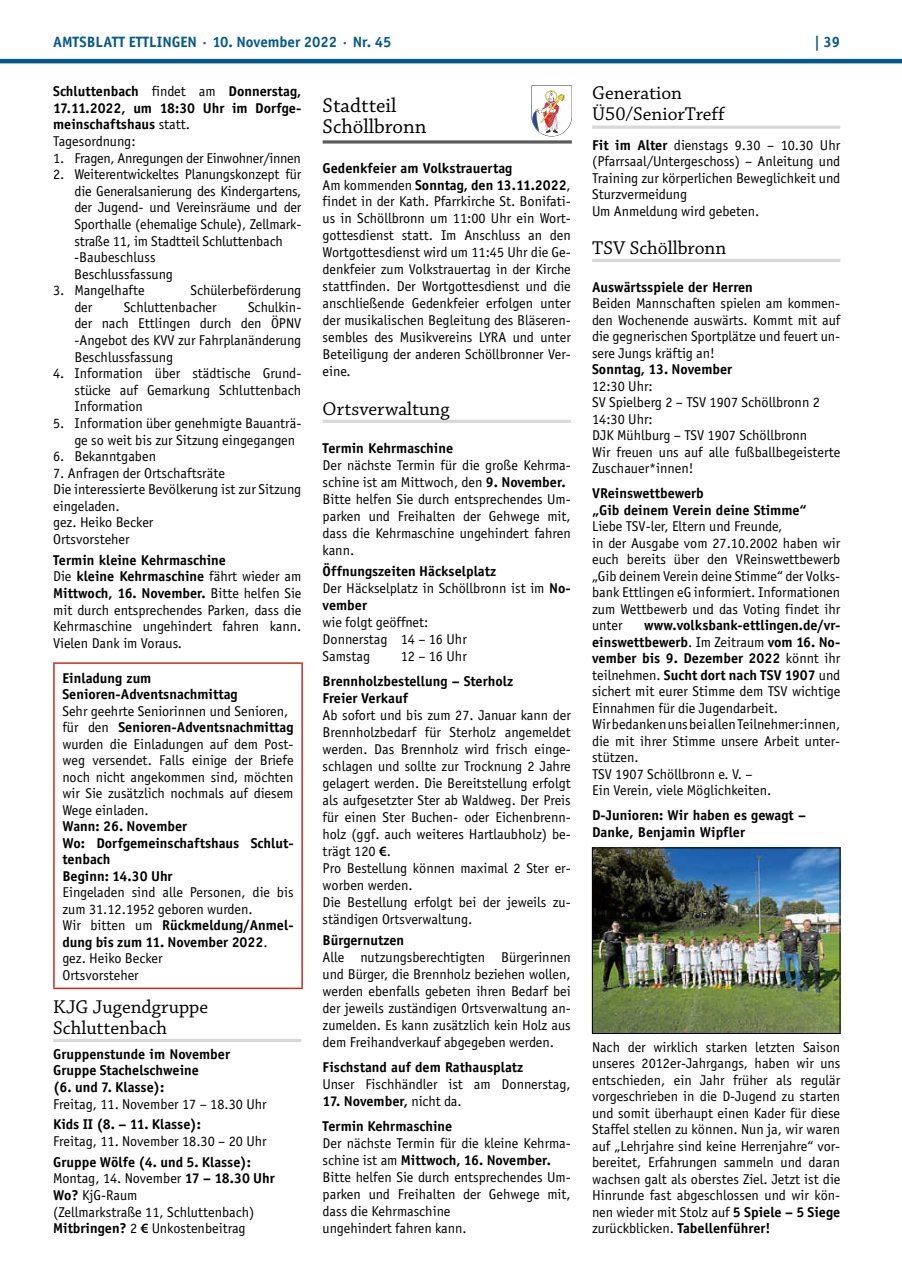
<style>
.page{position:relative;width:902px;height:1280px;background:#fff}
.page>*{position:absolute;margin:0;border:0;box-sizing:border-box;transform-origin:0 0}
.t1{font:21px/21px "Chaparral Pro";color:#000}
.t2{font:19.5px/21.1px "Chaparral Pro";color:#000}
.t3{font:700 15px "Officina Sans";color:#00588b}
.t4{font:14.25px/16.5px "Officina Sans";color:#000}
.t5{font:700 14.25px/16.5px "Officina Sans";color:#000}
.t6{font:14.25px "Officina Sans";letter-spacing:-.02em;color:#000}
.s1{font-weight:400}
.s2{font-weight:700}
.s3{font-family:"Myriad Pro";font-weight:600}
</style>
<div class="page">
<hr style="left:0;top:59px;width:901px;height:4px;background:#00588b">
<hr style="left:53px;top:1039px;width:248px;height:3px;background:#d8d8d9">
<hr style="left:53px;top:662px;width:250px;height:2px;background:#ca2a1e">
<hr style="left:53px;top:664px;width:2px;height:323px;background:#ca2a1e">
<hr style="left:301px;top:664px;width:2px;height:323px;background:#ca2a1e">
<hr style="left:53px;top:987px;width:250px;height:2px;background:#ca2a1e">
<hr style="left:322px;top:420px;width:248px;height:3px;background:#d8d8d9">
<svg style="left:322px;top:140px;width:250px;height:4px"></svg>
<svg style="left:531px;top:85px;width:41px;height:51px"></svg>
<hr style="left:592px;top:126px;width:248px;height:3px;background:#d8d8d9">
<hr style="left:592px;top:259px;width:248px;height:3px;background:#d8d8d9">
<img style="left:594px;top:850px;width:244px;height:182px">
<div style="left:592px;top:848px;width:248px;height:186px;border:1px solid #000"></div>
<p class="t3" style="left:53px;top:32px;width:340px">AMTSBLATT ETTLINGEN · 10. November 2022 · Nr. 45</p>
<p class="t3" style="left:814px;top:32px;width:28px">| 39</p>
<p class="t5" style="left:53px;top:83px;width:250px">Schluttenbach <span class="s1">findet am</span> Donnerstag,<br>17.11.2022, um 18:30 Uhr im Dorfge&shy;meinschaftshaus <span class="s1">statt.<br>Tagesordnung:</span></p>
<p class="t6" style="left:53px;top:149px;width:249px">1. Fragen, Anregungen der Einwohner/innen</p>
<p class="t4" style="left:74px;top:166px;width:229px;text-indent:-21px">2. Weiterentwickeltes Planungskonzept für die Generalsanierung des Kindergartens, der Jugend- und Vereinsräume und der Sporthalle (ehemalige Schule), Zellmark&shy;straße 11, im Stadtteil Schluttenbach -Baubeschluss<br>Beschlussfassung</p>
<p class="t4" style="left:53px;top:282px;width:93px">3. Mangelhafte</p>
<p class="t4" style="left:190px;top:282px;width:112px">Schülerbeförderung</p>
<p class="t4" style="left:74px;top:299px;width:19px">der</p>
<p class="t4" style="left:124px;top:299px;width:94px">Schluttenbacher</p>
<h2 class="t2" style="left:592px;top:84px;width:134px">Generation<br>Ü50/SeniorTreff</h2>
<p class="t4" style="left:592px;top:137px;width:250px"><span class="s2">Fit im Alter</span> dienstags 9.30 – 10.30 Uhr (Pfarrsaal/Untergeschoss) – Anleitung und Training zur körperlichen Beweglichkeit und Sturzvermeidung<br>Um Anmeldung wird gebeten.</p>
<h2 class="t2" style="left:592px;top:238px;width:136px">TSV Schöllbronn</h2>
<p class="t5" style="left:592px;top:278px;width:162px">Auswärtsspiele der Herren</p>
<p class="t4" style="left:592px;top:295px;width:250px;text-align:justify">Beiden Mannschaften spielen am kommen&shy;den Wochenende auswärts. Kommt mit auf die gegnerischen Sportplätze und feuert un&shy;sere Jungs kräftig an!</p>
<p class="t5" style="left:592px;top:361px;width:142px">Sonntag, 13. November</p>
<p class="t4" style="left:592px;top:377px;width:250px">12:30 Uhr:<br>SV Spielberg 2 – TSV 1907 Schöllbronn 2<br>14:30 Uhr:<br>DJK Mühlburg – TSV 1907 Schöllbronn<br>Wir freuen uns auf alle fußballbegeisterte<br>Zuschauer*innen!</p>
<p class="t5" style="left:592px;top:485px;width:216px">VReinswettbewerb<br>„Gib deinem Verein deine Stimme“</p>
<p class="t4" style="left:592px;top:518px;width:250px">Liebe TSV-ler, Eltern und Freunde,<br>in der Ausgabe vom 27.10.2002 haben wir euch bereits über den VReinswettbewerb „Gib deinem Verein deine Stimme“ der Volks&shy;bank Ettlingen eG informiert. Informationen zum Wettbewerb und das Voting findet ihr unter</p>
<h1 class="t1" style="left:322px;top:95px;width:105px">Stadtteil<br>Schöllbronn</h1>
<p class="t4" style="left:322px;top:159px;width:250px;line-height:17px"><span class="s2">Gedenkfeier am Volkstrauertag<br></span>Am kommenden <span class="s2">Sonntag, den 13.11.2022</span>, findet in der Kath. Pfarrkirche St. Bonifati&shy;us in Schöllbronn um 11:00 Uhr ein Wort&shy;gottesdienst statt. Im Anschluss an den Wortgottesdienst wird um 11:45 Uhr die Ge&shy;denkfeier zum Volkstrauertag in der Kirche stattfinden. Der Wortgottesdienst und die anschließende Gedenkfeier erfolgen unter der musikalischen Begleitung des Bläseren&shy;sembles des Musikvereins LYRA und unter Beteiligung der anderen Schöllbronner Ver&shy;eine.</p>
<h2 class="t2" style="left:322px;top:399px;width:128px">Ortsverwaltung</h2>
<p class="t5" style="left:322px;top:439px;width:132px">Termin Kehrmaschine</p>
<p class="t4" style="left:322px;top:456px;width:250px;line-height:17px">Der nächste Termin für die große Kehrma&shy;schine ist am Mittwoch, den <span class="s2">9. November.<br></span>Bitte helfen Sie durch entsprechendes Um&shy;parken und Freihalten der Gehwege mit, dass die Kehrmaschine ungehindert fahren kann.</p>
<p class="t5" style="left:322px;top:562px;width:250px;line-height:17px">Öffnungszeiten Häckselplatz<br><span class="s1">Der Häckselplatz in Schöllbronn ist im</span> No&shy;vember</p>
<p class="t4" style="left:322px;top:613px;width:146px;line-height:17px">wie folgt geöffnet:<br>Donnerstag 14 – 16 Uhr<br>Samstag</p>
<p class="t4" style="left:74px;top:299px;width:228px;text-align:justify;text-indent:173px">Schulkin&shy;der nach Ettlingen durch den ÖPNV -Angebot des KVV zur Fahrplanänderung Beschlussfassung</p>
<p class="t4" style="left:74px;top:365px;width:228px;text-align:justify;text-indent:-21px">4. Information über städtische Grund&shy;stücke auf Gemarkung Schluttenbach Information</p>
<p class="t4" style="left:74px;top:415px;width:228px;text-indent:-21px">5. Information über genehmigte Bauanträ&shy;ge so weit bis zur Sitzung eingegangen</p>
<p class="t4" style="left:53px;top:448px;width:104px">6. Bekanntgaben</p>
<p class="t4" style="left:53px;top:465px;width:250px">7. Anfragen der Ortschaftsräte<br>Die interessierte Bevölkerung ist zur Sitzung eingeladen.<br>gez. Heiko Becker<br>Ortsvorsteher</p>
<p class="t4" style="left:53px;top:552px;width:250px"><span class="s2">Termin kleine Kehrmaschine<br></span>Die <span class="s2">kleine Kehrmaschine</span> fährt wieder am <span class="s2">Mittwoch, 16. November.</span> Bitte helfen Sie mit durch entsprechendes Parken, dass die Kehrmaschine ungehindert fahren kann.<br>Vielen Dank im Voraus.</p>
<p class="t5" style="left:62px;top:669px;width:177px">Einladung zum<br>Senioren-Adventsnachmittag</p>
<p class="t4" style="left:62px;top:703px;width:233px">Sehr geehrte Seniorinnen und Senioren, für den <span class="s2">Senioren-Adventsnachmittag </span>wurden die Einladungen auf dem Post&shy;weg versendet. Falls einige der Briefe noch nicht angekommen sind, möchten wir Sie zusätzlich nochmals auf diesem Wege einladen.</p>
<p class="t5" style="left:62px;top:818px;width:233px">Wann: 26. November<br>Wo: Dorfgemeinschaftshaus Schlut&shy;tenbach<br>Beginn: 14.30 Uhr</p>
<p class="t4" style="left:62px;top:884px;width:233px">Eingeladen sind alle Personen, die bis zum 31.12.1952 geboren wurden.<br>Wir bitten um <span class="s2">Rückmeldung/Anmel&shy;dung bis zum 11. November 2022</span>. gez. Heiko Becker<br>Ortsvorsteher</p>
<h2 class="t2" style="left:53px;top:997px;width:156px">KJG Jugendgruppe<br>Schluttenbach</h2>
<p class="t5" style="left:53px;top:1045px;width:178px">Gruppenstunde im November<br>Gruppe Stachelschweine<br>(6. und 7. Klasse):</p>
<p class="t4" style="left:53px;top:1095px;width:215px">Freitag, 11. November 17 – 18.30 Uhr</p>
<p class="t5" style="left:53px;top:1116px;width:149px">Kids II (8. – 11. Klasse):</p>
<p class="t4" style="left:53px;top:1133px;width:215px">Freitag, 11. November 18.30 – 20 Uhr</p>
<p class="t4" style="left:53px;top:1154px;width:223px"><span class="s2">Gruppe Wölfe (4. und 5. Klasse):<br></span>Montag, 14. November <span class="s2">17 – 18.30 Uhr<br>Wo?</span> KjG-Raum<br>(Zellmarkstraße 11, Schluttenbach)<br><span class="s2">Mitbringen?</span> 2 <span class="s3">€</span> Unkostenbeitrag</p>
<p class="t4" style="left:592px;top:617px;width:250px;text-indent:52px"><span class="s2">www.volksbank-ettlingen.de/vr&shy;einswettbewerb</span>. Im Zeitraum <span class="s2">vom 16. No&shy;vember bis 9. Dezember 2022</span> könnt ihr teilnehmen. <span class="s2">Sucht dort nach TSV 1907</span> und sichert mit eurer Stimme dem TSV wichtige Einnahmen für die Jugendarbeit.<br>Wir bedanken uns bei allen Teilnehmer:innen, die mit ihrer Stimme unsere Arbeit unter&shy;stützen.<br>TSV 1907 Schöllbronn e. V. –<br>Ein Verein, viele Möglichkeiten.</p>
<p class="t5" style="left:592px;top:807px;width:215px">D-Junioren: Wir haben es gewagt –<br>Danke, Benjamin Wipfler</p>
<p class="t4" style="left:400px;top:647px;width:68px">12 – 16 Uhr</p>
<p class="t5" style="left:322px;top:673px;width:192px;line-height:17px">Brennholzbestellung – Sterholz<br>Freier Verkauf</p>
<p class="t4" style="left:322px;top:707px;width:250px;line-height:17px">Ab sofort und bis zum 27. Januar kann der Brennholzbedarf für Sterholz angemeldet werden. Das Brennholz wird frisch einge&shy;schlagen und sollte zur Trocknung 2 Jahre gelagert werden. Die Bereitstellung erfolgt als aufgesetzter Ster ab Waldweg. Der Preis für einen Ster Buchen- oder Eichenbrenn&shy;holz (ggf. auch weiteres Hartlaubholz) be&shy;trägt 120 <span class="s3">€</span>.<br>Pro Bestellung können maximal 2 Ster er&shy;worben werden.<br>Die Bestellung erfolgt bei der jeweils zu&shy;ständigen Ortsverwaltung.</p>
<p class="t5" style="left:322px;top:931px;width:83px">Bürgernutzen</p>
<p class="t4" style="left:322px;top:948px;width:250px;line-height:17px;text-align:justify">Alle nutzungsberechtigten Bürgerinnen und Bürger, die Brennholz beziehen wollen, werden ebenfalls gebeten ihren Bedarf bei der jeweils zuständigen Ortsverwaltung an&shy;zumelden. Es kann zusätzlich kein Holz aus dem Freihandverkauf abgegeben werden.</p>
<p class="t5" style="left:322px;top:1059px;width:202px">Fischstand auf dem Rathausplatz</p>
<p class="t4" style="left:322px;top:1076px;width:250px">Unser Fischhändler ist am Donnerstag,</p>
<p class="t5" style="left:322px;top:1088px;width:141px;line-height:25.5px">17. November, <span class="s1">nicht da.<br></span>Termin Kehrmaschine</p>
<p class="t4" style="left:322px;top:1135px;width:250px;line-height:17px">Der nächste Termin für die kleine Kehrma&shy;schine ist am <span class="s2">Mittwoch, 16. November.<br></span>Bitte helfen Sie durch entsprechendes Um&shy;parken und Freihalten der Gehwege mit, dass die Kehrmaschine<br>ungehindert fahren kann.</p>
<p class="t4" style="left:592px;top:1038px;width:250px;text-align:justify">Nach der wirklich starken letzten Saison unseres 2012er-Jahrgangs, haben wir uns entschieden, ein Jahr früher als regulär vorgeschrieben in die D-Jugend zu starten und somit überhaupt einen Kader für diese Staffel stellen zu können. Nun ja, wir waren auf „Lehrjahre sind keine Herrenjahre“ vor&shy;bereitet, Erfahrungen sammeln und daran wachsen galt als oberstes Ziel. Jetzt ist die Hinrunde fast abgeschlossen und wir kön&shy;nen wieder mit Stolz auf <span class="s2">5 Spiele – 5 Siege </span>zurückblicken. <span class="s2">Tabellenführer!</span></p>
</div>
